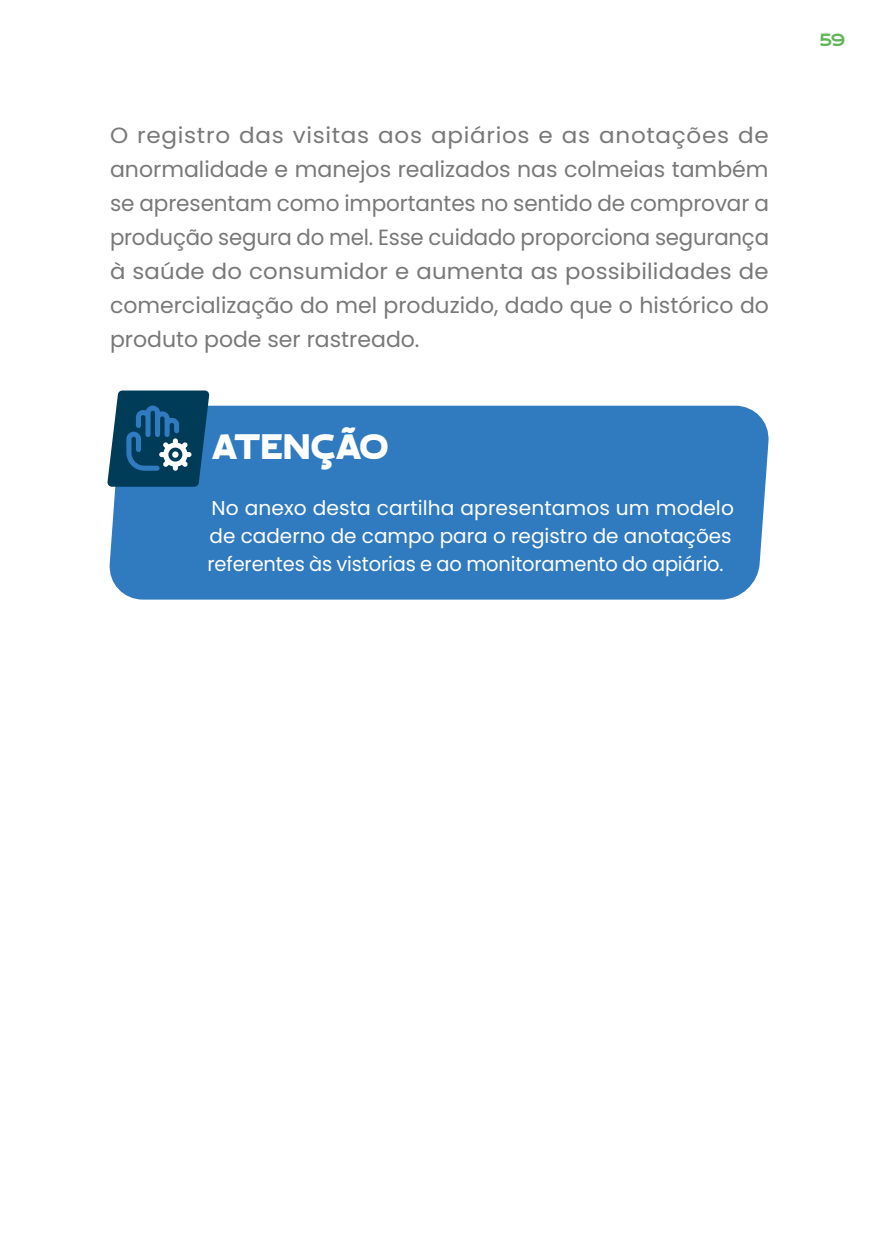
<style>
.page{position:relative;width:879px;height:1248px;background:#fff}
.page>*{position:absolute;margin:0;border:0;box-sizing:border-box;transform-origin:0 0}
.t1{font:900 36px "Brinnan";letter-spacing:-.005em;color:#fff}
.t2{font:22px/34px "Poppins";color:#787878;text-align:justify;scale:1.05 1}
.t3{font:20px/28px "Poppins";letter-spacing:-.01em;color:#fff;text-align:justify}
.t4{font:700 18px "Brinnan";color:#61b559}
</style>
<div class="page">
<div style="left:109px;top:405px;width:660px;height:194px;background:#307abf"></div>
<svg style="left:107px;top:390px;width:102px;height:96px"></svg>
<p class="t2" style="left:110px;top:119px;width:629px">O registro das visitas aos apiários e as anotações de anormalidade e manejos realizados nas colmeias também se apresentam como importantes no sentido de comprovar a produção segura do mel. Esse cuidado proporciona segurança à saúde do consumidor e aumenta as possibilidades de comercialização do mel produzido, dado que o histórico do produto pode ser rastreado.</p>
<h1 class="t1" style="left:212px;top:425px;width:178px">ATENÇÃO</h1>
<p class="t3" style="left:207px;top:494px;width:528px">No anexo desta cartilha apresentamos um modelo de caderno de campo para o registro de anotações referentes às vistorias e ao monitoramento do apiário.</p>
<p class="t4" style="left:819px;top:30px;width:27px">59</p>
</div>
